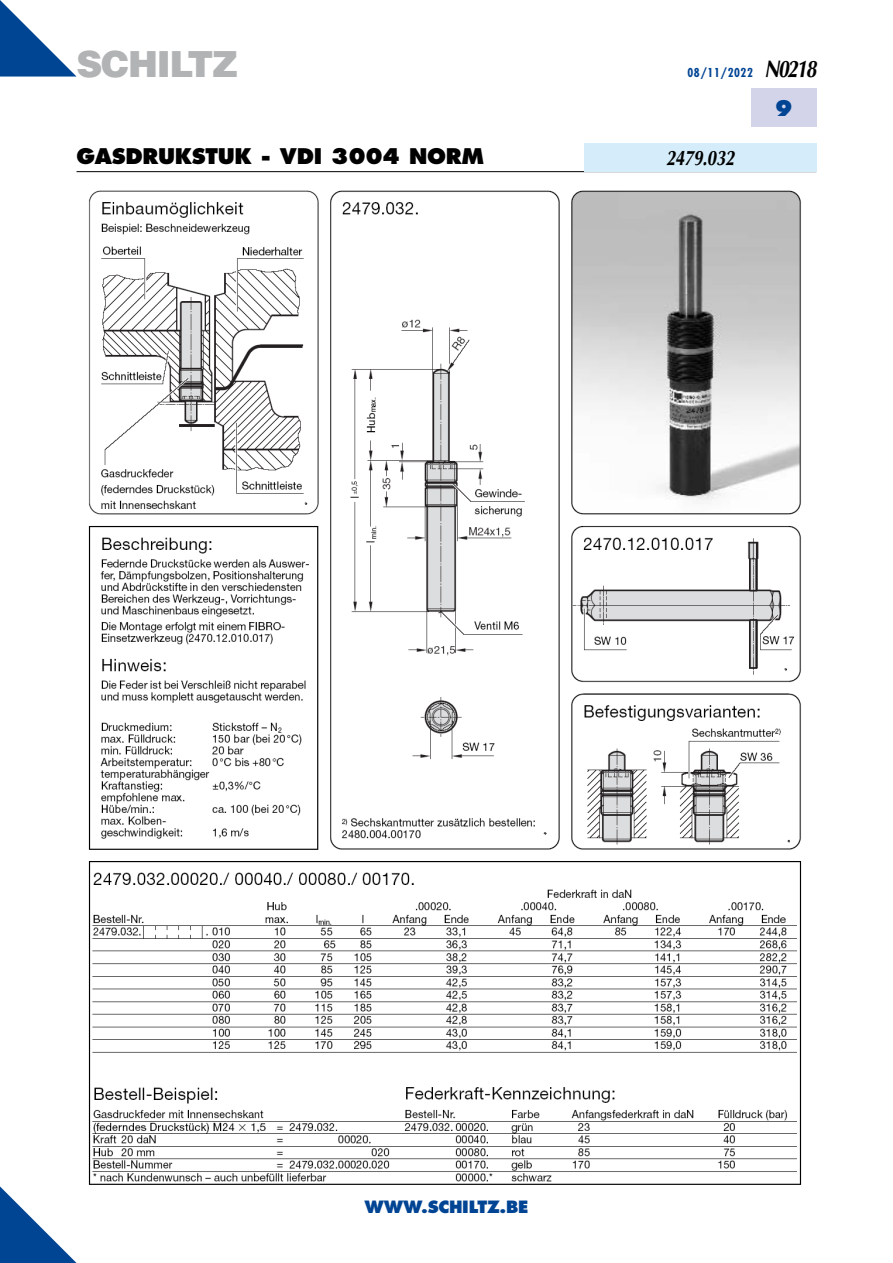
<style>
.page{position:relative;width:893px;height:1263px;background:#fff}
.page>*{position:absolute;margin:0;border:0;box-sizing:border-box;transform-origin:0 0}
.t1{font:900 36px "Helvetica";letter-spacing:-.035em;color:#b1b3b4}
.t2{font:800 21px "Futura";letter-spacing:-.015em;color:#000}
.t3{font:italic 700 21px "Optima";letter-spacing:-.015em;color:#000;scale:.8 1}
.t4{font:800 21px "Futura";color:#004494}
.t5{font:800 16.5px "Futura";letter-spacing:-.015em;color:#004494}
.t6{font:700 condensed 12px "Futura";letter-spacing:.05em;color:#004494}
.s1{font-family:"Optima";font-style:italic;font-stretch:normal;font-size:24px;color:#000}
</style>
<div class="page">
<img style="left:88px;top:190px;width:714px;height:995px">
<svg style="left:0;top:1186px;width:77px;height:77px"></svg>
<hr style="left:77px;top:171px;width:739px;height:1px;background:#000">
<div style="left:751px;top:89px;width:65px;height:38px;background:#d3d4e9"></div>
<svg style="left:0;top:0;width:77px;height:77px"></svg>
<div style="left:584px;top:143px;width:232px;height:28px;background:#d5edfa"></div>
<h1 class="t1" style="left:77px;top:40px;width:163px">SCHILTZ</h1>
<p class="t2" style="left:77px;top:143px;width:409px">GASDRUKSTUK - VDI 3004 NORM</p>
<p class="t6" style="left:687px;top:65px;width:130px">08/11/2022 <span class="s1">N0218</span></p>
<p class="t3" style="left:666px;top:145px;width:87px">2479.032</p>
<p class="t4" style="left:775px;top:95px;width:19px">9</p>
<p class="t5" style="left:365px;top:1197px;width:165px">WWW.SCHILTZ.BE</p>
</div>
